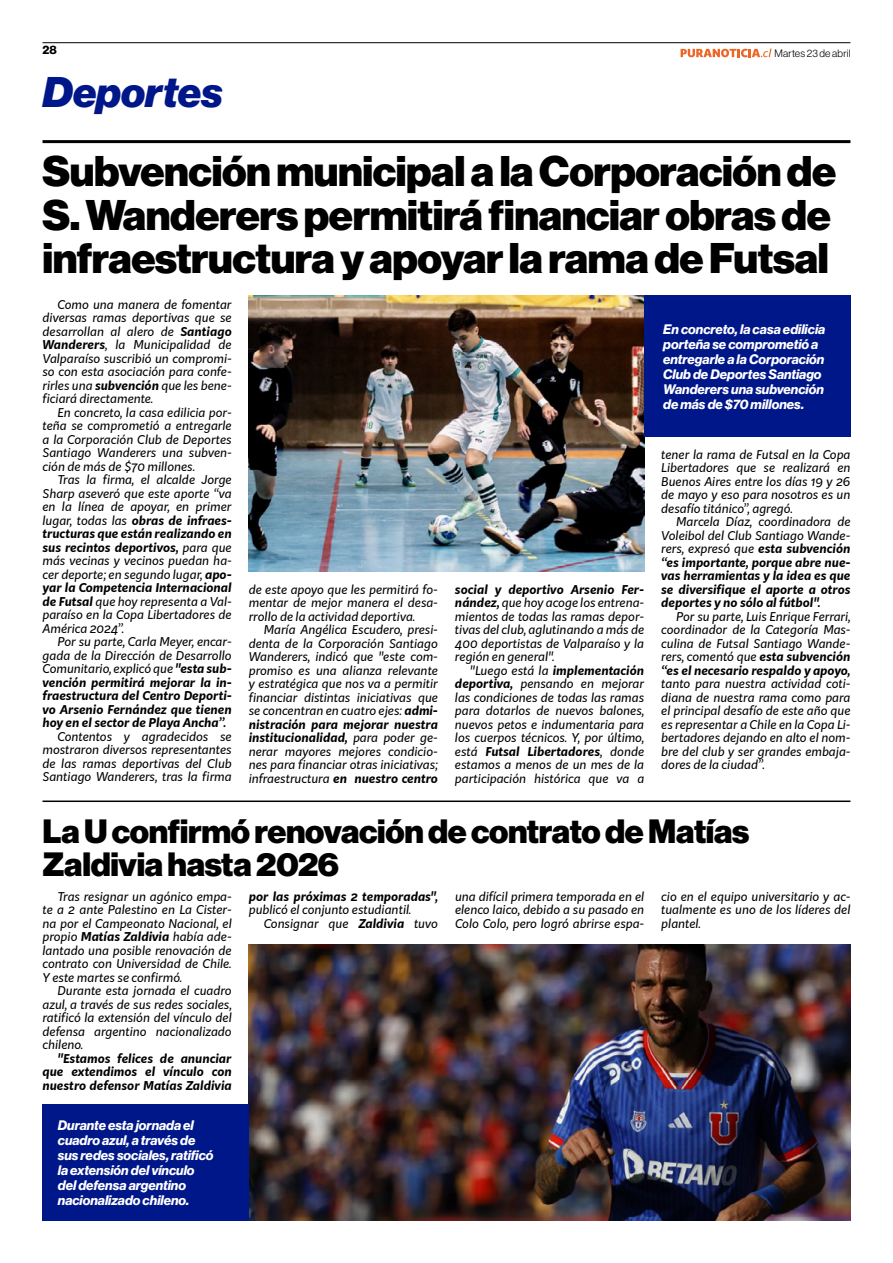
<style>
.page{position:relative;width:893px;height:1263px;background:#fff}
.page>*{position:absolute;margin:0;border:0;box-sizing:border-box;transform-origin:0 0}
.t1{font:42px/43.5px "N Haas Grotesk DS Pro 95 Blk";letter-spacing:-.01em;color:#000}
.t2{font:42px "N Haas Grotesk DS Pro 96 Blk It";color:#00178a}
.t3{font:33px/33px "N Haas Grotesk DS Pro 95 Blk";letter-spacing:-.01em;color:#000}
.t4{font:13.5px/15px "N Haas Grotesk DS Pro 76 Bd It";color:#fff}
.t5{font:italic 12px/13.5px "Kit Sans";color:#000;text-align:justify}
.t6{font:italic 700 12px/13.5px "Kit Sans";color:#000;text-align:justify}
.t7{font:12px "N Haas Grotesk DS Pro 75 Bd";color:#000}
.t8{font:10.5px "N Haas Grotesk DS Pro 45 Lt";letter-spacing:.015em;color:#000}
.s1{font-weight:700}
.s2{font-weight:400}
</style>
<div class="page">
<hr style="left:43px;top:140px;width:807px;height:3px;background:#000">
<hr style="left:43px;top:42px;width:807px;height:1px;background:#000">
<hr style="left:43px;top:800px;width:807px;height:2px;background:#000">
<img style="left:249px;top:296px;width:395px;height:276px">
<div style="left:644px;top:296px;width:206px;height:141px;background:#00178a"></div>
<img style="left:249px;top:944px;width:601px;height:276px">
<div style="left:43px;top:1104px;width:206px;height:116px;background:#00178a"></div>
<svg style="left:681px;top:48px;width:91px;height:9px"></svg>
<p class="t7" style="left:43px;top:42px;width:16px">28</p>
<h1 class="t2" style="left:43px;top:67px;width:182px">Deportes</h1>
<p class="t8" style="left:774px;top:48px;width:78px">Martes 23 de abril</p>
<h1 class="t1" style="left:43px;top:150px;width:795px">Subvención municipal a la Corporación de<br>S. Wanderers permitirá financiar obras de infraestructura y apoyar la rama de Futsal</h1>
<p class="t5" style="left:43px;top:297px;width:191px;text-indent:15px">Como una manera de fomentar diversas ramas deportivas que se desarrollan al alero de <span class="s1">Santiago Wanderers</span>, la Municipalidad de Valparaíso suscribió un compromi&shy;so con esta asociación para confe&shy;rirles una <span class="s1">subvención</span> que les bene&shy;ficiará directamente.</p>
<p class="t5" style="left:43px;top:405px;width:191px;text-indent:15px">En concreto, la casa edilicia por&shy;teña se comprometió a entregarle a la Corporación Club de Deportes Santiago Wanderers una subven&shy;ción de más de $70 millones.</p>
<p class="t5" style="left:43px;top:472px;width:191px;text-indent:15px">Tras la firma, el alcalde Jorge Sharp aseveró que este aporte “va en la línea de apoyar, en primer lugar, todas las <span class="s1">obras de infraes&shy;tructuras que están realizando en sus recintos deportivos,</span> para que más vecinas y vecinos puedan ha&shy;cer deporte; en segundo lugar, <span class="s1">apo&shy;yar la Competencia Internacional de Futsal</span> que hoy representa a Val&shy;paraíso en la Copa Libertadores de América 2024”.</p>
<p class="t6" style="left:43px;top:634px;width:191px;text-indent:15px"><span class="s2">Por su parte, Carla Meyer, encar&shy;gada de la Dirección de Desarrollo Comunitario, explicó que</span> "esta sub&shy;vención permitirá mejorar la in&shy;fraestructura del Centro Deporti&shy;vo Arsenio Fernández que tienen hoy en el sector de Playa Ancha”.</p>
<p class="t5" style="left:43px;top:729px;width:191px;text-indent:15px">Contentos y agradecidos se mostraron diversos representantes de las ramas deportivas del Club Santiago Wanderers, tras la firma</p>
<p class="t5" style="left:249px;top:582px;width:191px">de este apoyo que les permitirá fo&shy;mentar de mejor manera el desa&shy;rrollo de la actividad deportiva.</p>
<p class="t5" style="left:249px;top:622px;width:191px;text-indent:15px">María Angélica Escudero, presi&shy;denta de la Corporación Santiago Wanderers, indicó que "este com&shy;promiso es una alianza relevante y estratégica que nos va a permitir financiar distintas iniciativas que se concentran en cuatro ejes: <span class="s1">admi&shy;nistración para mejorar nuestra institucionalidad,</span> para poder ge&shy;nerar mayores mejores condicio&shy;nes para financiar otras iniciativas; infraestructura <span class="s1">en nuestro centro</span></p>
<p class="t5" style="left:455px;top:582px;width:191px"><span class="s1">social y deportivo Arsenio Fer&shy;nández,</span> que hoy acoge los entrena&shy;mientos de todas las ramas depor&shy;tivas del club, aglutinando a más de 400 deportistas de Valparaíso y la región en general".</p>
<p class="t5" style="left:455px;top:663px;width:191px;text-indent:15px">"Luego está la <span class="s1">implementación deportiva,</span> pensando en mejorar las condiciones de todas las ramas para dotarlos de nuevos balones, nuevos petos e indumentaria para los cuerpos técnicos. Y, por último, está <span class="s1">Futsal Libertadores</span>, donde estamos a menos de un mes de la participación histórica que va a</p>
<p class="t4" style="left:663px;top:322px;width:164px">En concreto, la casa edilicia porteña se comprometió a entregarle a la Corporación<br>Club de Deportes Santiago<br>Wanderers una subvención de más de $70 millones.</p>
<p class="t5" style="left:661px;top:447px;width:191px">tener la rama de Futsal en la Copa Libertadores que se realizará en Buenos Aires entre los días 19 y 26 de mayo y eso para nosotros es un desafío titánico”, agregó.</p>
<p class="t6" style="left:661px;top:514px;width:191px;text-indent:15px"><span class="s2">Marcela Díaz, coordinadora de Voleibol del Club Santiago Wande&shy;rers, expresó que</span> esta subvención “es importante, porque abre nue&shy;vas herramientas y la idea es que se diversifique el aporte a otros deportes y no sólo al fútbol".</p>
<p class="t5" style="left:661px;top:609px;width:191px;text-indent:15px">Por su parte, Luis Enrique Ferrari, coordinador de la Categoría Mas&shy;culina de Futsal Santiago Wande&shy;rers, comentó que <span class="s1">esta subvención “es el necesario respaldo y apoyo,</span></p>
<p class="t5" style="left:661px;top:676px;width:191px">tanto para nuestra actividad coti&shy;diana de nuestra rama como para el principal desafío de este año que es representar a Chile en la Copa Li&shy;bertadores dejando en alto el nom&shy;bre del club y ser grandes embaja&shy;dores de la ciudad”.</p>
<h2 class="t3" style="left:43px;top:815px;width:708px">La U confirmó renovación de contrato de Matías<br>Zaldivia hasta 2026</h2>
<p class="t5" style="left:43px;top:889px;width:191px;text-indent:15px">Tras resignar un agónico empa&shy;te a 2 ante Palestino en La Cister&shy;na por el Campeonato Nacional, el propio <span class="s1">Matías Zaldivia</span> había ade&shy;lantado una posible renovación de contrato con Universidad de Chile.<br>Y este martes se confirmó.</p>
<p class="t5" style="left:43px;top:983px;width:191px;text-indent:15px">Durante esta jornada el cuadro azul, a través de sus redes sociales, ratificó la extensión del vínculo del defensa argentino nacionalizado chileno.</p>
<p class="t6" style="left:43px;top:1051px;width:191px;text-indent:15px">"Estamos felices de anunciar que extendimos el vínculo con nuestro defensor Matías Zaldivia</p>
<p class="t6" style="left:249px;top:889px;width:191px">por las próximas 2 temporadas",</p>
<p class="t5" style="left:264px;top:902px;width:176px;text-indent:-15px">publicó el conjunto estudiantil.<br>Consignar que <span class="s1">Zaldivia</span> tuvo</p>
<p class="t5" style="left:455px;top:889px;width:191px">una difícil primera temporada en el elenco laico, debido a su pasado en Colo Colo, pero logró abrirse espa-</p>
<p class="t5" style="left:661px;top:889px;width:191px">cio en el equipo universitario y ac&shy;tualmente es uno de los líderes del plantel.</p>
<p class="t4" style="left:58px;top:1118px;width:157px">Durante esta jornada el cuadro azul, a través de sus redes sociales, ratificó la extensión del vínculo del defensa argentino nacionalizado chileno.</p>
</div>
